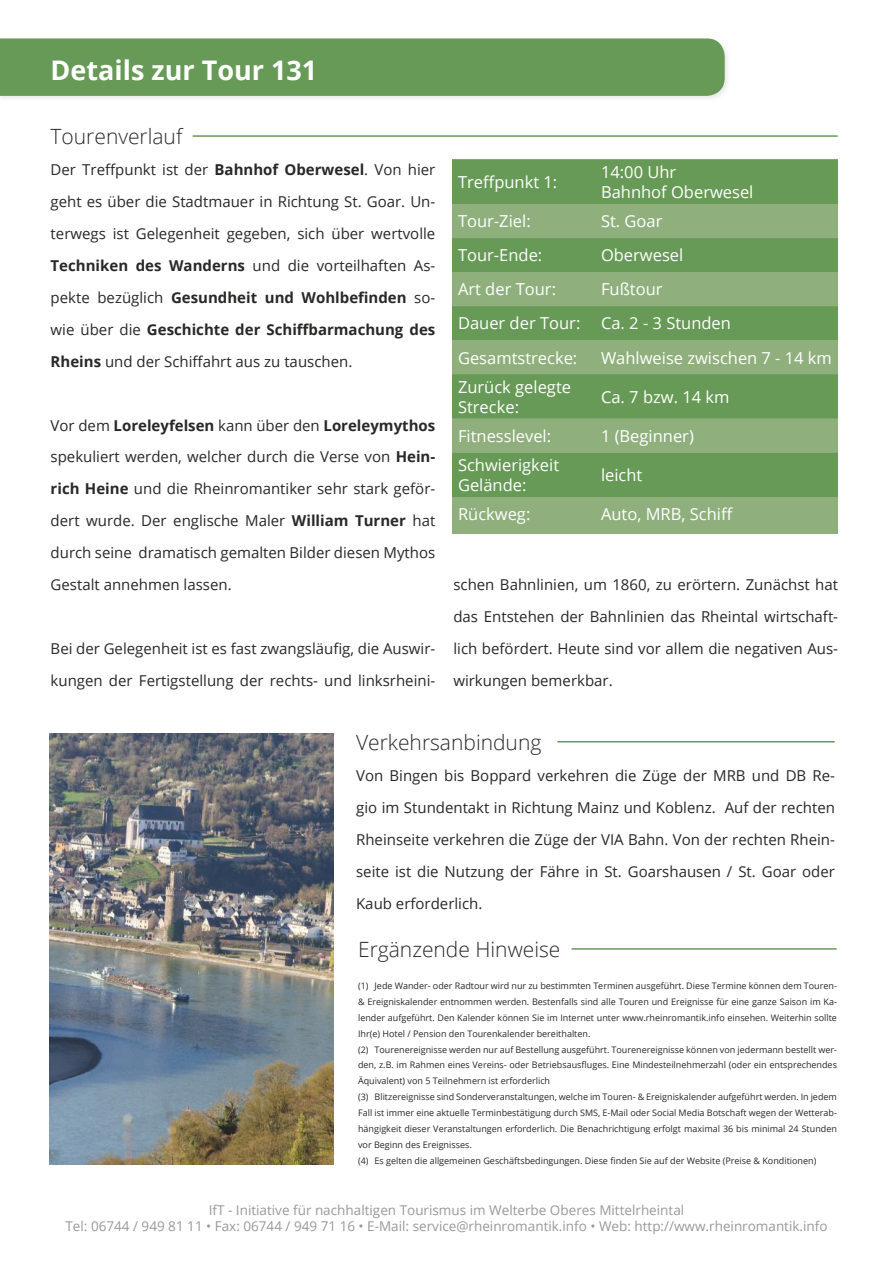
<style>
.page{position:relative;width:893px;height:1263px;background:#fff}
.page>*{position:absolute;margin:0;border:0;box-sizing:border-box;transform-origin:0 0}
.t1{font:700 27px "Open Sans";color:#fff}
.t2{font:300 21px "Open Sans";color:#282827}
.t3{font:16.5px/19.8px "Open Sans";color:#fff}
.t4{font:15px/32px "Open Sans";color:#282827;text-align:justify}
.t5{font:13.5px/16.2px "Open Sans";color:#999;text-align:center}
.t6{font:9px/15.9px "Open Sans";color:#282827}
.s1{font-weight:700}
</style>
<div class="page">
<div style="left:0;top:36px;width:731px;height:66px;background:#f9f9f9"></div>
<div style="left:0;top:38px;width:725px;height:58px;background:#689a57"></div>
<hr style="left:193px;top:135px;width:644px;height:2px;background:#689a57">
<hr style="left:558px;top:741px;width:276px;height:1px;background:#689a57">
<hr style="left:572px;top:948px;width:264px;height:2px;background:#689a57">
<div style="left:452px;top:160px;width:386px;height:44px;background:#679a56"></div>
<svg style="left:452px;top:204px;width:386px;height:327px;background:#7ba56a"></svg>
<img style="left:50px;top:733px;width:284px;height:431px">
<h1 class="t1" style="left:51px;top:51px;width:268px">Details zur Tour 131</h1>
<h2 class="t2" style="left:51px;top:121px;width:133px">Tourenverlauf</h2>
<p class="t4" style="left:51px;top:154px;width:386px">Der Treffpunkt ist der <span class="s1">Bahnhof Oberwesel</span>. Von hier geht es über die Stadtmauer in Richtung St. Goar. Un&shy;terwegs ist Gelegenheit gegeben, sich über wertvolle <span class="s1">Techniken des Wanderns</span> und die vorteilhaften As&shy;pekte bezüglich <span class="s1">Gesundheit und Wohlbefinden</span> so&shy;wie über die <span class="s1">Geschichte der Schiffbarmachung des Rheins</span> und der Schiffahrt aus zu tauschen.</p>
<p class="t4" style="left:51px;top:409px;width:386px">Vor dem <span class="s1">Loreleyfelsen</span> kann über den <span class="s1">Loreleymythos </span>spekuliert werden, welcher durch die Verse von <span class="s1">Hein&shy;rich Heine</span> und die Rheinromantiker sehr stark geför&shy;dert wurde. Der englische Maler <span class="s1">William Turner</span> hat durch seine dramatisch gemalten Bilder diesen Mythos Gestalt annehmen lassen.</p>
<p class="t4" style="left:51px;top:632px;width:386px">Bei der Gelegenheit ist es fast zwangsläufig, die Auswir&shy;kungen der Fertigstellung der rechts- und linksrheini-</p>
<p class="t3" style="left:458px;top:172px;width:101px">Treffpunkt 1:</p>
<p class="t3" style="left:601px;top:162px;width:154px">14:00 Uhr<br>Bahnhof Oberwesel</p>
<p class="t3" style="left:458px;top:211px;width:74px">Tour-Ziel:</p>
<p class="t3" style="left:601px;top:211px;width:63px">St. Goar</p>
<p class="t3" style="left:458px;top:245px;width:86px">Tour-Ende:</p>
<p class="t3" style="left:601px;top:245px;width:84px">Oberwesel</p>
<p class="t3" style="left:458px;top:279px;width:100px">Art der Tour:</p>
<p class="t3" style="left:458px;top:272px;width:274px;line-height:34px;text-indent:143px">Fußtour<br>Dauer der Tour: Ca. 2 - 3 Stunden<br>Gesamtstrecke:</p>
<p class="t3" style="left:601px;top:347px;width:232px">Wahlweise zwischen 7 - 14 km</p>
<p class="t3" style="left:458px;top:376px;width:115px">Zurück gelegte<br>Strecke:</p>
<p class="t3" style="left:601px;top:386px;width:130px">Ca. 7 bzw. 14 km</p>
<p class="t3" style="left:458px;top:426px;width:95px">Fitnesslevel:</p>
<p class="t3" style="left:601px;top:426px;width:94px">1 (Beginner)</p>
<p class="t3" style="left:458px;top:455px;width:103px">Schwierigkeit<br>Gelände:</p>
<p class="t3" style="left:601px;top:465px;width:43px">leicht</p>
<p class="t3" style="left:458px;top:504px;width:74px">Rückweg:</p>
<p class="t3" style="left:601px;top:504px;width:133px">Auto, MRB, Schiff</p>
<p class="t4" style="left:453px;top:568px;width:386px">schen Bahnlinien, um 1860, zu erörtern. Zunächst hat das Entstehen der Bahnlinien das Rheintal wirtschaft&shy;lich befördert. Heute sind vor allem die negativen Aus&shy;wirkungen bemerkbar.</p>
<h2 class="t2" style="left:356px;top:727px;width:187px">Verkehrsanbindung</h2>
<p class="t4" style="left:356px;top:760px;width:480px">Von Bingen bis Boppard verkehren die Züge der MRB und DB Re&shy;gio im Stundentakt in Richtung Mainz und Koblenz. Auf der rechten Rheinseite verkehren die Züge der VIA Bahn. Von der rechten Rhein&shy;seite ist die Nutzung der Fähre in St. Goarshausen / St. Goar oder Kaub erforderlich.</p>
<h2 class="t2" style="left:358px;top:935px;width:204px">Ergänzende Hinweise</h2>
<p class="t6" style="left:358px;top:977px;width:480px">(1) Jede Wander- oder Radtour wird nur zu bestimmten Terminen ausgeführt. Diese Termine können dem Touren-&amp; Ereigniskalender entnommen werden. Bestenfalls sind alle Touren und Ereignisse für eine ganze Saison im Ka&shy;lender aufgeführt. Den Kalender können Sie im Internet unter www.rheinromantik.info einsehen. Weiterhin sollte Ihr(e) Hotel / Pension den Tourenkalender bereithalten.<br>(2) Tourenereignisse werden nur auf Bestellung ausgeführt. Tourenereignisse können von jedermann bestellt wer&shy;den, z.B. im Rahmen eines Vereins- oder Betriebsausfluges. Eine Mindesteilnehmerzahl (oder ein entsprechendes Äquivalent) von 5 Teilnehmern ist erforderlich<br>(3) Blitzereignisse sind Sonderveranstaltungen, welche im Touren- &amp; Ereigniskalender aufgeführt werden. In jedem Fall ist immer eine aktuelle Terminbestätigung durch SMS, E-Mail oder Social Media Botschaft wegen der Wetterab&shy;hängigkeit dieser Veranstaltungen erforderlich. Die Benachrichtigung erfolgt maximal 36 bis minimal 24 Stunden vor Beginn des Ereignisses.<br>(4) Es gelten die allgemeinen Geschäftsbedingungen. Diese finden Sie auf der Website (Preise &amp; Konditionen)</p>
<p class="t5" style="left:66px;top:1201px;width:764px">IfT - Initiative für nachhaltigen Tourismus im Welterbe Oberes Mittelrheintal<br>Tel: 06744 / 949 81 11 • Fax: 06744 / 949 71 16 • E-Mail: service@rheinromantik.info • Web: http://www.rheinromantik.info</p>
</div>
